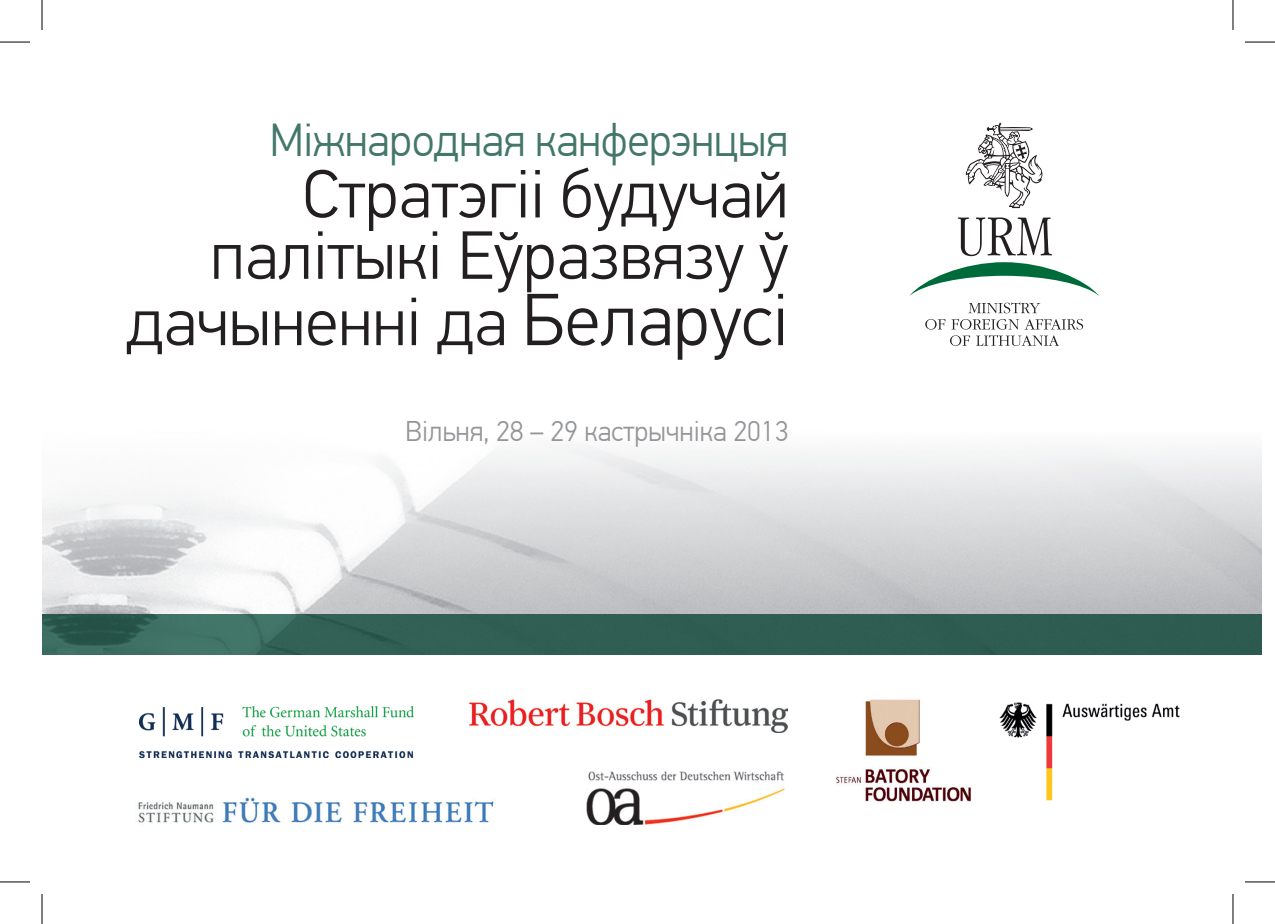
<style>
.page{position:relative;width:1275px;height:924px;background:#fff}
.page>*{position:absolute;margin:0;border:0;box-sizing:border-box;transform-origin:0 0}
.t1{font:300 68.2px/63.8px "Din Tekst Pro";color:#231f20;text-align:right}
.t2{font:300 46px "Din Tekst Pro";letter-spacing:-.01em;color:#437769}
.t3{font:300 28.4px "Din Tekst Pro";color:#939598}
.s1{font-size:73.6px}
</style>
<div class="page">
<svg style="left:909px;top:262px;width:190px;height:34px"></svg>
<svg style="left:958px;top:217px;width:94px;height:39px"></svg>
<svg style="left:950px;top:335px;width:20px;height:11px"></svg>
<svg style="left:976px;top:335px;width:83px;height:11px"></svg>
<svg style="left:925px;top:319px;width:20px;height:10px"></svg>
<svg style="left:951px;top:319px;width:132px;height:10px"></svg>
<svg style="left:968px;top:302px;width:72px;height:11px"></svg>
<svg style="left:965px;top:122px;width:77px;height:86px"></svg>
<img style="left:999px;top:702px;width:181px;height:99px">
<img style="left:138px;top:797px;width:356px;height:26px">
<img style="left:140px;top:706px;width:273px;height:51px">
<img style="left:470px;top:699px;width:318px;height:32px">
<img style="left:836px;top:699px;width:135px;height:103px">
<img style="left:586px;top:771px;width:198px;height:52px">
<img style="left:42px;top:446px;width:1219px;height:208px">
<hr style="left:0;top:42px;width:30px;height:1px;background:#000">
<hr style="left:1245px;top:42px;width:30px;height:1px;background:#000">
<hr style="left:0;top:881px;width:30px;height:1px;background:#000">
<hr style="left:1245px;top:881px;width:30px;height:1px;background:#000">
<hr style="left:42px;top:0;width:1px;height:30px;background:#000">
<hr style="left:42px;top:893px;width:1px;height:30px;background:#000">
<hr style="left:1232px;top:0;width:1px;height:30px;background:#000">
<hr style="left:1232px;top:893px;width:1px;height:30px;background:#000">
<p class="t2" style="left:269px;top:114px;width:520px">Міжнародная канферэнцыя</p>
<p class="t1" style="left:126px;top:163px;width:664px">Стратэгіі будучай палітыкі Еўразвязу ў дачыненні да <span class="s1">Беларусі</span></p>
<p class="t3" style="left:405px;top:415px;width:385px">Вільня, 28 – 29 кастрычніка 2013</p>
</div>
